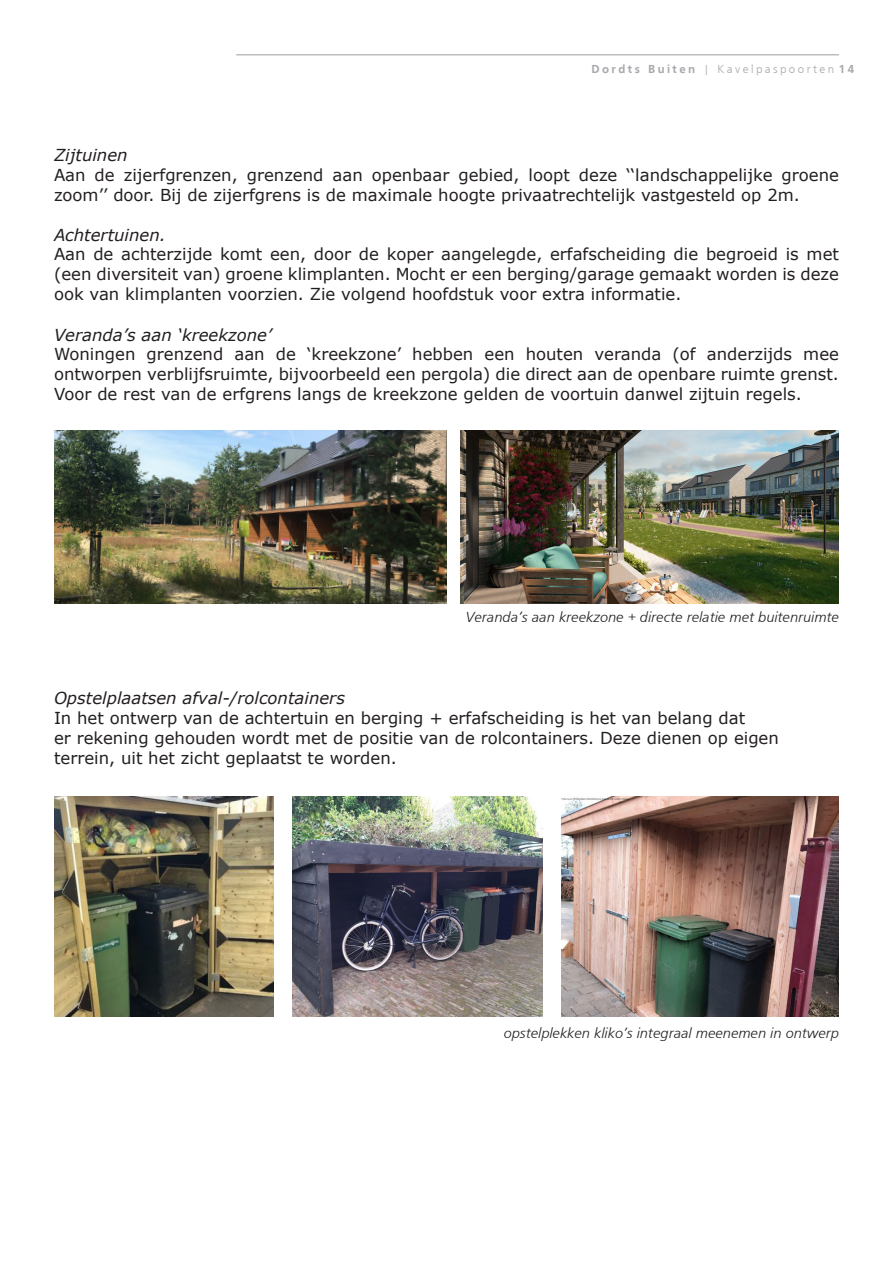
<style>
.page{position:relative;width:893px;height:1263px;background:#fff}
.page>*{position:absolute;margin:0;border:0;box-sizing:border-box;transform-origin:0 0}
.Negatieve_inspringing{font:16.5px/19.8px "Verdana";color:#231f20;text-align:justify}
.Hoofdtekst{font:16.5px/19.8px "Verdana";color:#231f20}
.Negatieve_inspringing-2{font:italic 16.5px "Verdana";color:#231f20}
.Hoofdtekst-2{font:italic 16.5px "Verdana";color:#231f20}
.onderschrift{font:italic 300 15px "Atelier Dutch";color:#231f20}
.t1{font:300 12px "Atelier Dutch";letter-spacing:.2em;color:#a8a9ad}
.s1{font-weight:700}
</style>
<div class="page">
<hr style="left:236px;top:54px;width:603px;height:2px;background:#231f20">
<img style="left:54px;top:431px;width:392px;height:173px">
<img style="left:460px;top:431px;width:379px;height:173px">
<img style="left:54px;top:797px;width:220px;height:219px">
<img style="left:293px;top:797px;width:250px;height:219px">
<img style="left:562px;top:797px;width:277px;height:219px">
<p class="t1" style="left:591px;top:62px;width:264px"><span class="s1">Dordts Buiten</span> | Kavelpaspoorten <span class="s1">14</span></p>
<p class="Hoofdtekst-2" style="left:54px;top:144px;width:75px">Zijtuinen</p>
<p class="Hoofdtekst" style="left:54px;top:165px;width:786px">Aan de zijerfgrenzen, grenzend aan openbaar gebied, loopt deze ‘‘landschappelijke groene zoom’’ door. Bij de zijerfgrens is de maximale hoogte privaatrechtelijk vastgesteld op 2m.</p>
<p class="Hoofdtekst-2" style="left:54px;top:223px;width:113px">Achtertuinen.</p>
<p class="Hoofdtekst" style="left:54px;top:244px;width:786px;text-align:justify">Aan de achterzijde komt een, door de koper aangelegde, erfafscheiding die begroeid is met (een diversiteit van) groene klimplanten. Mocht er een berging/garage gemaakt worden is deze ook van klimplanten voorzien. Zie volgend hoofdstuk voor extra informatie.</p>
<p class="Negatieve_inspringing-2" style="left:54px;top:323px;width:219px">Veranda’s aan ‘kreekzone’</p>
<p class="Negatieve_inspringing" style="left:54px;top:344px;width:786px">Woningen grenzend aan de ‘kreekzone’ hebben een houten veranda (of anderzijds mee ontworpen verblijfsruimte, bijvoorbeeld een pergola) die direct aan de openbare ruimte grenst.<br>Voor de rest van de erfgrens langs de kreekzone gelden de voortuin danwel zijtuin regels.</p>
<p class="onderschrift" style="left:466px;top:608px;width:375px">Veranda’s aan kreekzone + directe relatie met buitenruimte</p>
<p class="Negatieve_inspringing-2" style="left:54px;top:687px;width:292px">Opstelplaatsen afval-/rolcontainers</p>
<p class="Negatieve_inspringing" style="left:54px;top:708px;width:693px">In het ontwerp van de achtertuin en berging + erfafscheiding is het van belang dat</p>
<p class="Negatieve_inspringing" style="left:54px;top:728px;width:726px">er rekening gehouden wordt met de positie van de rolcontainers. Deze dienen op eigen</p>
<p class="Negatieve_inspringing" style="left:54px;top:748px;width:344px">terrein, uit het zicht geplaatst te worden.</p>
<p class="onderschrift" style="left:504px;top:1025px;width:337px">opstelplekken kliko’s integraal meenemen in ontwerp</p>
</div>
